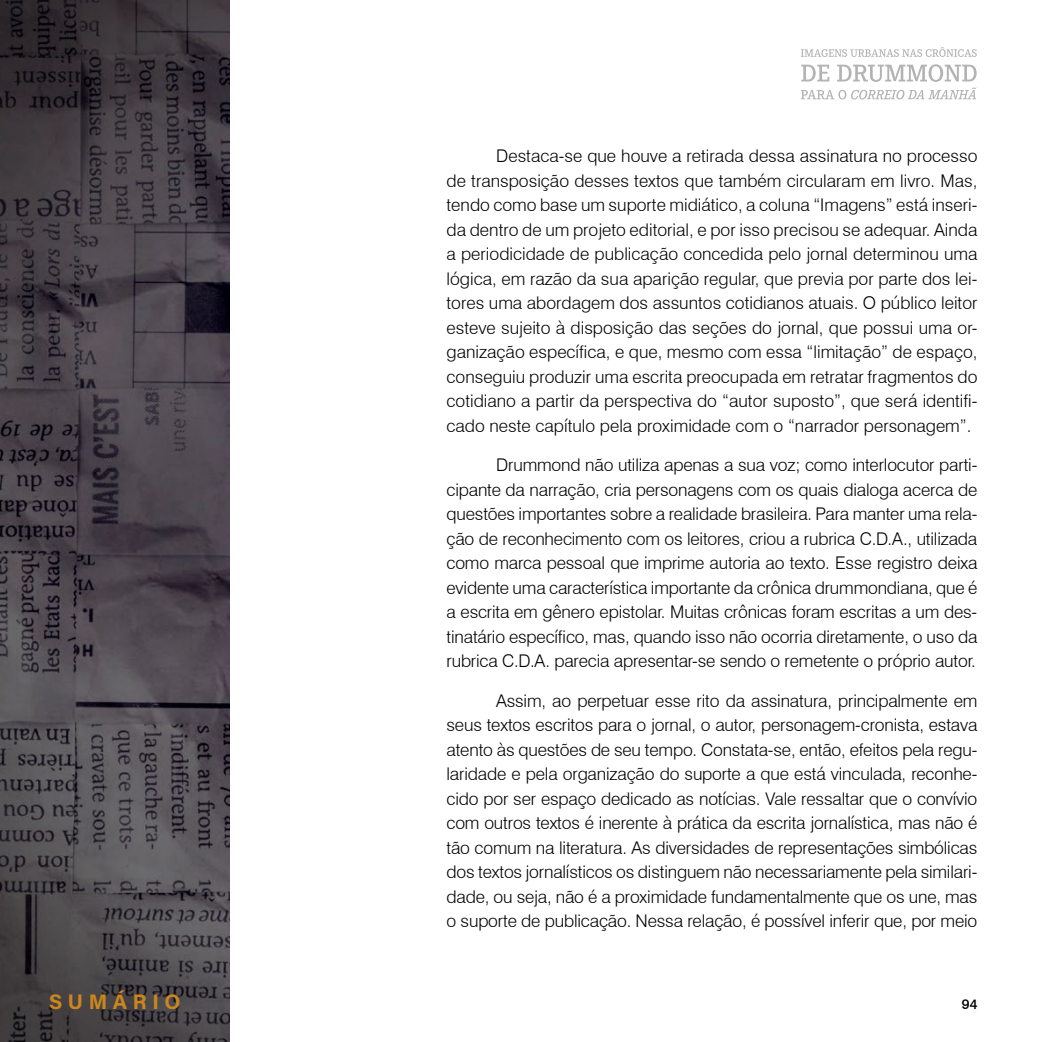
<style>
.page{position:relative;width:1042px;height:1042px;background:#fff}
.page>*{position:absolute;margin:0;border:0;box-sizing:border-box;transform-origin:0 0}
.t1{font:21px "Acumin Variable Concept";letter-spacing:.265em;color:#cc861d}
.t2{font:300 17.5px/24.5px "Swiss 721 BT";letter-spacing:-.01em;color:#000;text-align:justify}
.t3{font:500 14px "Swiss 721 BT";color:#000}
</style>
<div class="page">
<img style="left:0;top:0;width:230px;height:1042px">
<svg style="left:801px;top:47px;width:176px;height:10px"></svg>
<svg style="left:801px;top:64px;width:175px;height:35px"></svg>
<p class="t2" style="left:446px;top:144px;width:532px;text-indent:50px">Destaca-se que houve a retirada dessa assinatura no processo de transposição desses textos que também circularam em livro. Mas, tendo como base um suporte midiático, a coluna “Imagens” está inseri&shy;da dentro de um projeto editorial, e por isso precisou se adequar. Ainda a periodicidade de publicação concedida pelo jornal determinou uma lógica, em razão da sua aparição regular, que previa por parte dos lei&shy;tores uma abordagem dos assuntos cotidianos atuais. O público leitor esteve sujeito à disposição das seções do jornal, que possui uma or&shy;ganização específica, e que, mesmo com essa “limitação” de espaço, conseguiu produzir uma escrita preocupada em retratar fragmentos do cotidiano a partir da perspectiva do “autor suposto”, que será identifi&shy;cado neste capítulo pela proximidade com o “narrador personagem”.</p>
<p class="t2" style="left:446px;top:452px;width:532px;text-indent:50px">Drummond não utiliza apenas a sua voz; como interlocutor parti&shy;cipante da narração, cria personagens com os quais dialoga acerca de questões importantes sobre a realidade brasileira. Para manter uma rela&shy;ção de reconhecimento com os leitores, criou a rubrica C.D.A., utilizada como marca pessoal que imprime autoria ao texto. Esse registro deixa evidente uma característica importante da crônica drummondiana, que é a escrita em gênero epistolar. Muitas crônicas foram escritas a um des&shy;tinatário específico, mas, quando isso não ocorria diretamente, o uso da rubrica C.D.A. parecia apresentar-se sendo o remetente o próprio autor.</p>
<p class="t2" style="left:446px;top:688px;width:532px;text-indent:50px">Assim, ao perpetuar esse rito da assinatura, principalmente em seus textos escritos para o jornal, o autor, personagem-cronista, estava atento às questões de seu tempo. Constata-se, então, efeitos pela regu&shy;laridade e pela organização do suporte a que está vinculada, reconhe&shy;cido por ser espaço dedicado as notícias. Vale ressaltar que o convívio com outros textos é inerente à prática da escrita jornalística, mas não é tão comum na literatura. As diversidades de representações simbólicas dos textos jornalísticos os distinguem não necessariamente pela similari&shy;dade, ou seja, não é a proximidade fundamentalmente que os une, mas o suporte de publicação. Nessa relação, é possível inferir que, por meio</p>
<p class="t1" style="left:49px;top:987px;width:133px">SUMÁRIO</p>
<p class="t3" style="left:962px;top:995px;width:17px">94</p>
</div>
